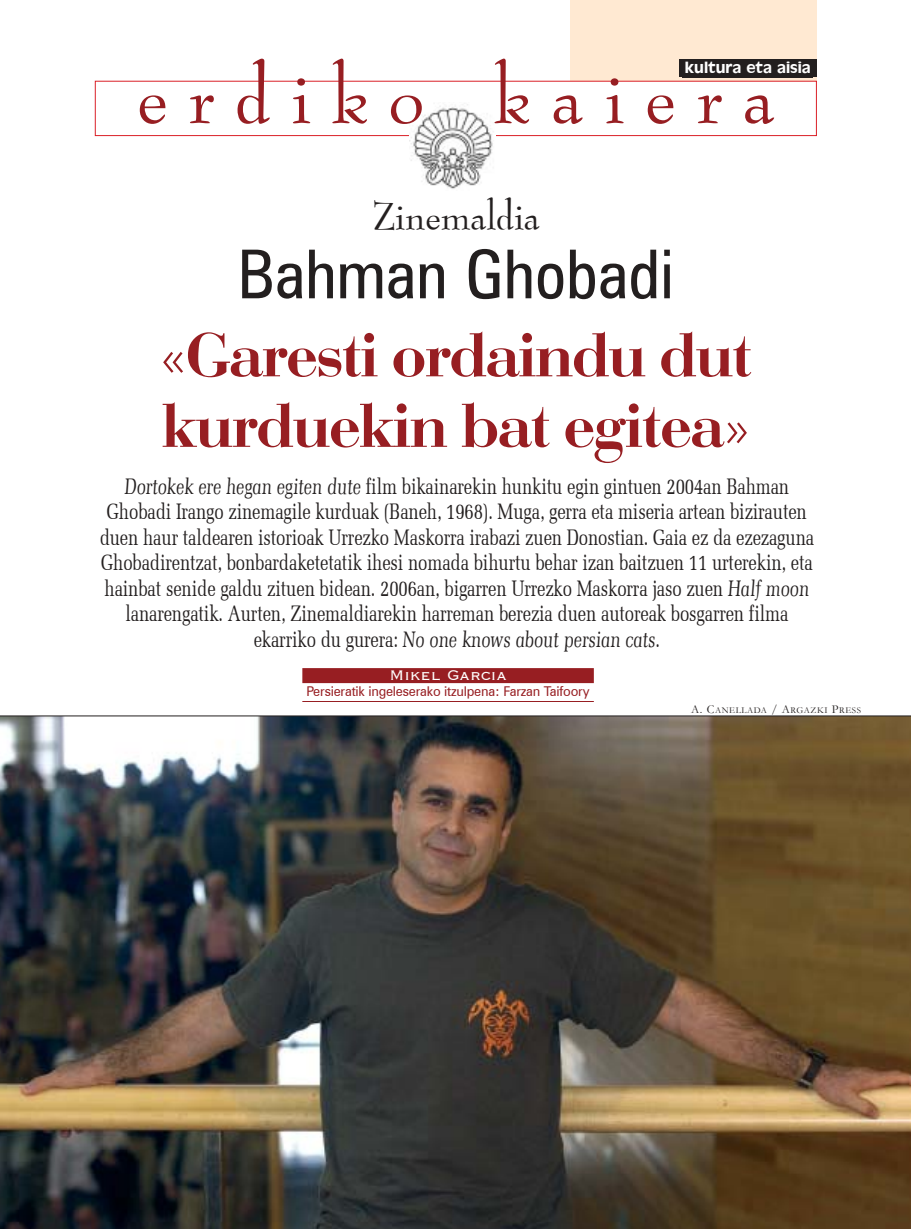
<style>
.page{position:relative;width:911px;height:1229px;background:#fff}
.page>*{position:absolute;margin:0;border:0;box-sizing:border-box;transform-origin:0 0}
.t1{font:90px "Bernadette";letter-spacing:.23em;color:#971e22}
.t2{font:67.5px "Zurich Cn BT";color:#231f1f}
.t3{font:64.5px/70.5px "Bodoni";letter-spacing:-.015em;color:#971e22}
.t4{font:45px "Bernadette";color:#231f1f}
.t5{font:22.5px/25.5px "Memoir Condensed";letter-spacing:-.015em;color:#231f1f;text-align:center}
.t6{font:18px "Copprpl Goth BT";color:#fff}
.t7{font:16.5px "Antique Olive";color:#fff}
.t8{font:13.5px "Zurich BT";letter-spacing:-.015em;color:#971e22;scale:.95 1}
.t9{font:9px "Garamond";letter-spacing:.06em;color:#231f1f}
.s1{font-style:italic}
.s2{font-size:12px}
</style>
<div class="page">
<div style="left:569px;top:0;width:247px;height:126px;background:#ffe9d2"></div>
<div style="left:95px;top:81px;width:721px;height:55px;background:#fff"></div>
<div style="left:95px;top:81px;width:721px;height:55px;border:1px solid #da2027"></div>
<div style="left:679px;top:59px;width:137px;height:18px;background:#231f1f"></div>
<div style="left:682px;top:60px;width:131px;height:18px;background:#231f1f"></div>
<img style="left:0;top:715px;width:910px;height:513px">
<img style="left:409px;top:104px;width:86px;height:85px">
<div style="left:302px;top:668px;width:292px;height:15px;background:#971e22"></div>
<hr style="left:302px;top:701px;width:292px;height:1px;background:#971e22">
<h1 class="t1" style="left:137px;top:52px;width:639px">erdiko kaiera</h1>
<p class="t7" style="left:684px;top:62px;width:127px">kultura eta aisia</p>
<h3 class="t4" style="left:373px;top:193px;width:168px">Zinemaldia</h3>
<h2 class="t2" style="left:237px;top:233px;width:438px">Bahman Ghobadi</h2>
<h3 class="t3" style="left:160px;top:326px;width:593px">´Garesti ordaindu dut kurduekin bat egiteaª</h3>
<p class="t5" style="left:100px;top:473px;width:716px"><span class="s1">Dortokek ere hegan egiten dute</span> film bikainarekin hunkitu egin gintuen 2004an Bahman Ghobadi Irango zinemagile kurduak (Baneh, 1968). Muga, gerra eta miseria artean bizirauten duen haur taldearen istorioak Urrezko Maskorra irabazi zuen Donostian. Gaia ez da ezezaguna Ghobadirentzat, bonbardaketetatik ihesi nomada bihurtu behar izan baitzuen 11 urterekin, eta hainbat senide galdu zituen bidean. 2006an, bigarren Urrezko Maskorra jaso zuen <span class="s1">Half moon </span>lanarengatik. Aurten, Zinemaldiarekin harreman berezia duen autoreak bosgarren filma ekarriko du gurera: <span class="s1">No one knows about persian cats</span>.</p>
<p class="t6" style="left:389px;top:665px;width:119px">Mikel Garcia</p>
<p class="t8" style="left:306px;top:683px;width:300px">Persieratik ingeleserako itzulpena: Farzan Taifoory</p>
<p class="t9" style="left:691px;top:705px;width:171px"><span class="s2">A. C</span>ANELLADA <span class="s2">/ A</span>RGAZKI <span class="s2">P</span>RESS</p>
</div>
